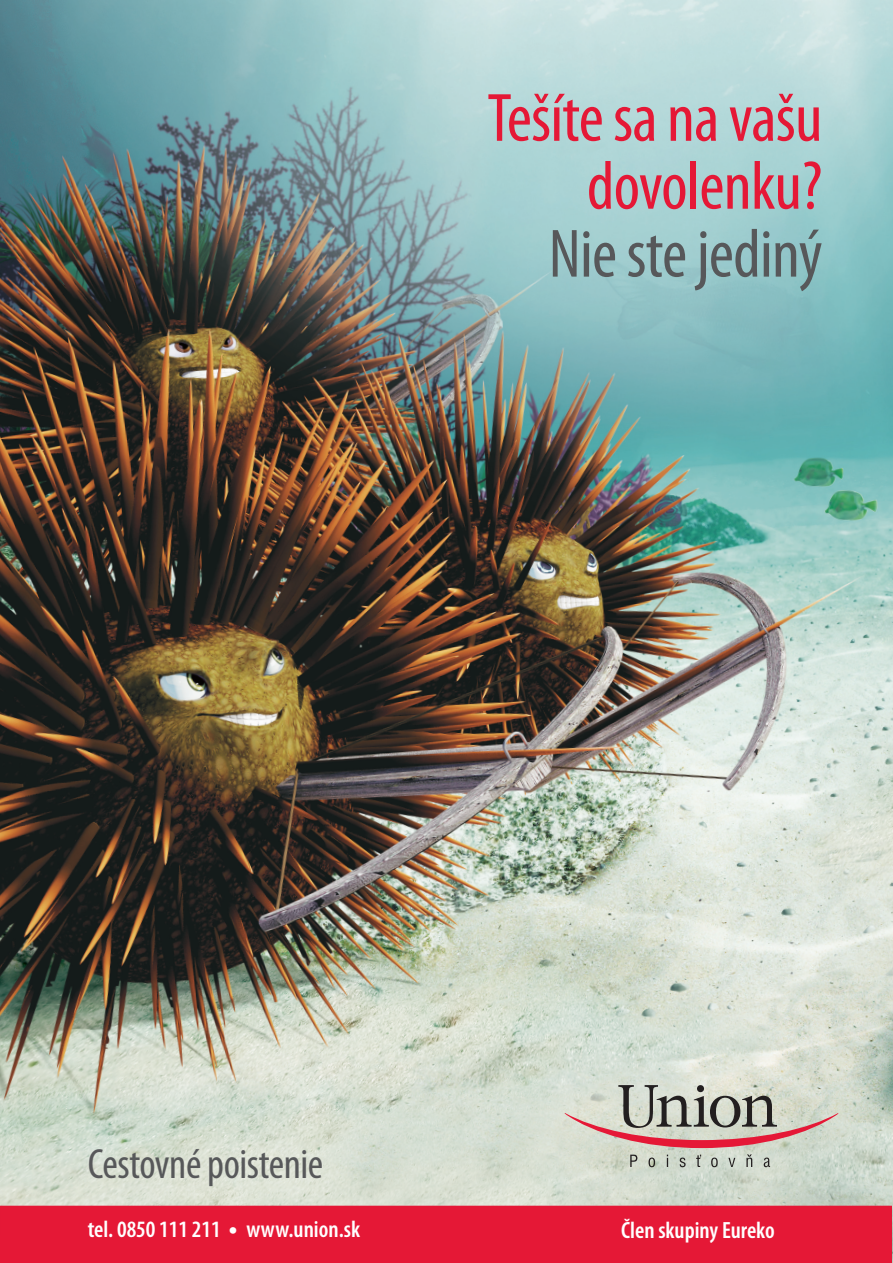
<style>
.page{position:relative;width:893px;height:1263px;background:#fff}
.page>*{position:absolute;margin:0;border:0;box-sizing:border-box;transform-origin:0 0}
.t1{font:condensed 69px/67.9px "Myriad Pro";letter-spacing:-.01em;color:#e51836;text-align:right}
.t2{font:condensed 69px "Myriad Pro";letter-spacing:-.01em;color:#57585a}
.t3{font:condensed 42.45px "Myriad Pro";letter-spacing:-.01em;color:#57585a}
.t4{font:600 condensed 23.55px "Myriad Pro";color:#fff}
.s1{font-weight:700;font-stretch:normal;font-size:25.2px}
</style>
<div class="page">
<img style="left:0;top:0;width:893px;height:1263px">
<div style="left:0;top:1206px;width:892px;height:57px;background:#e51836"></div>
<svg style="left:565px;top:1085px;width:273px;height:63px;background:#c4b5ad"></svg>
<svg style="left:630px;top:1154px;width:7px;height:13px"></svg>
<svg style="left:648px;top:1157px;width:7px;height:10px"></svg>
<svg style="left:667px;top:1154px;width:1px;height:13px"></svg>
<svg style="left:680px;top:1157px;width:6px;height:10px"></svg>
<svg style="left:696px;top:1154px;width:5px;height:13px"></svg>
<svg style="left:711px;top:1157px;width:7px;height:10px"></svg>
<svg style="left:728px;top:1158px;width:7px;height:9px"></svg>
<svg style="left:746px;top:1154px;width:6px;height:13px"></svg>
<svg style="left:764px;top:1157px;width:6px;height:10px"></svg>
<h1 class="t1" style="left:487px;top:83px;width:337px">Tešíte sa na vašu dovolenku?</h1>
<h1 class="t2" style="left:549px;top:212px;width:275px">Nie ste jediný</h1>
<h2 class="t3" style="left:88px;top:1138px;width:237px">Cestovné poistenie</h2>
<p class="t4" style="left:88px;top:1215px;width:274px">tel. 0850 111 211 <span class="s1">•</span> www.union.sk</p>
<p class="t4" style="left:621px;top:1215px;width:155px">Člen skupiny Eureko</p>
</div>
